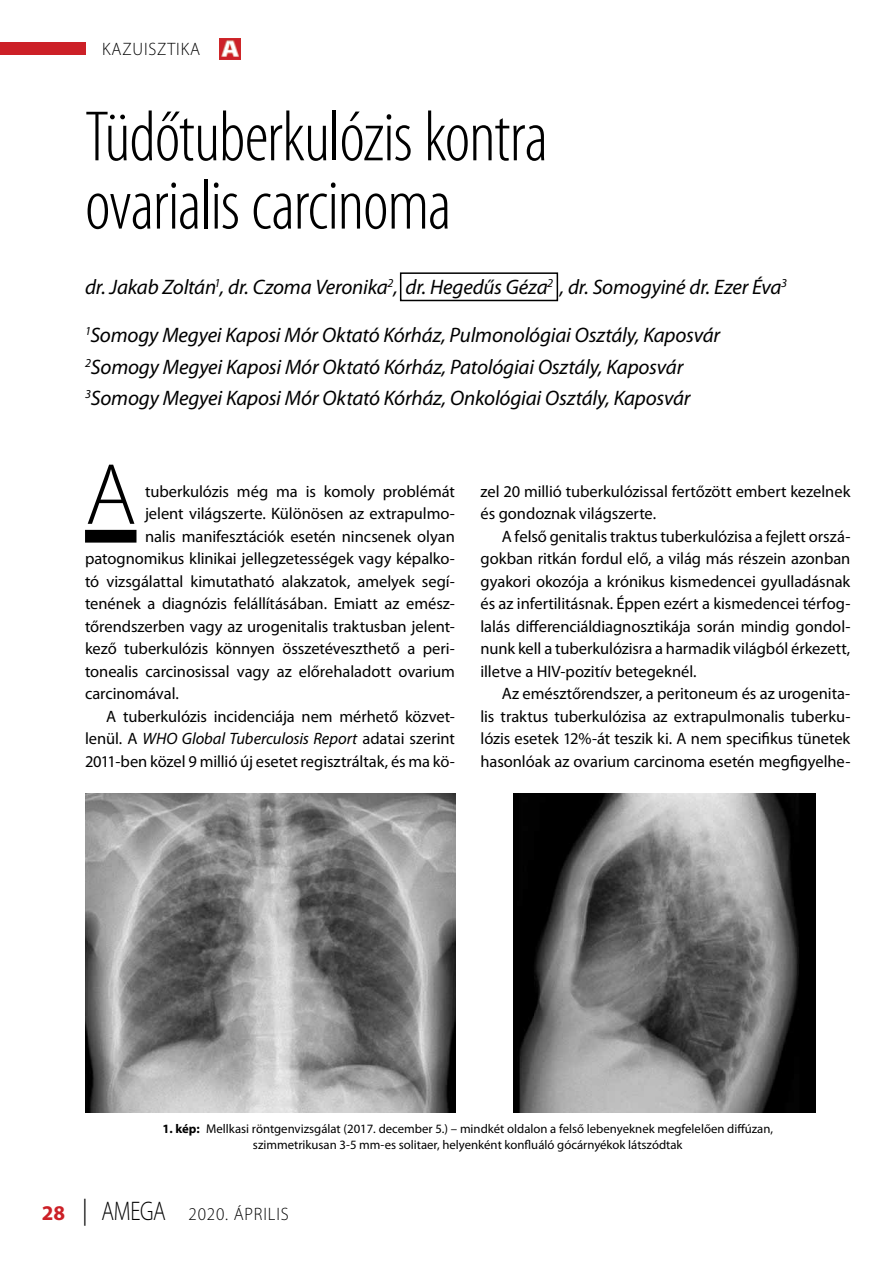
<style>
.page{position:relative;width:893px;height:1263px;background:#fff}
.page>*{position:absolute;margin:0;border:0;box-sizing:border-box;transform-origin:0 0}
.t1{font:300 87.75px "Myriad Pro";color:#000}
.t2{font:300 condensed 72px/68.2px "Myriad Pro";letter-spacing:-.02em;color:#000}
.t3{font:italic 21px/31.5px "Myriad Pro";letter-spacing:-.01em;color:#000}
.t4{font:300 18px "Myriad Pro";letter-spacing:.05em;color:#000;scale:.95 1}
.t5{font:16.5px/22.5px "Myriad Pro";letter-spacing:-.005em;color:#000;text-align:justify}
.t6{font:italic 16.5px "Myriad Pro";letter-spacing:-.005em;color:#000}
.t7{font:12.75px/15.3px "Myriad Pro";color:#000;text-align:center}
.s1{font-style:normal}
.s2{font-weight:700}
.s3{font-stretch:semi-condensed}
.s4{font-weight:700;font-size:21px;color:#cc2027}
.s5{font-size:27px;color:#000101}
.s6{font-size:27px}
</style>
<div class="page">
<div style="left:0;top:43px;width:85px;height:12px;background:#cc2027"></div>
<img style="left:219px;top:38px;width:21px;height:22px">
<img style="left:85px;top:793px;width:370px;height:319px">
<img style="left:514px;top:793px;width:301px;height:319px">
<div style="left:85px;top:530px;width:51px;height:13px;background:#000"></div>
<div style="left:400px;top:272px;width:158px;height:29px;border:2px solid #000"></div>
<p class="t4" style="left:102px;top:39px;width:105px">KAZUISZTIKA</p>
<h2 class="t2" style="left:85px;top:104px;width:465px">Tüdőtuberkulózis kontra ovarialis carcinoma</h2>
<p class="t3" style="left:85px;top:271px;width:703px">dr. Jakab Zoltán<sup>1</sup>, dr. Czoma Veronika<sup>2</sup>, dr. Hegedűs Géza<sup>2</sup> , dr. Somogyiné dr. Ezer Éva<sup>3</sup></p>
<p class="t3" style="left:85px;top:319px;width:637px"><sup>1</sup>Somogy Megyei Kaposi Mór Oktató Kórház, Pulmonológiai Osztály, Kaposvár<br><sup>2</sup>Somogy Megyei Kaposi Mór Oktató Kórház, Patológiai Osztály, Kaposvár<br><sup>3</sup>Somogy Megyei Kaposi Mór Oktató Kórház, Onkológiai Osztály, Kaposvár</p>
<h1 class="t1" style="left:85px;top:446px;width:53px">A</h1>
<p class="t5" style="left:145px;top:480px;width:311px">tuberkulózis még ma is komoly problémát</p>
<p class="t5" style="left:145px;top:502px;width:311px">jelent világszerte. Különösen az extrapulmo-</p>
<p class="t5" style="left:145px;top:525px;width:311px">nalis manifesztációk esetén nincsenek olyan</p>
<p class="t5" style="left:85px;top:547px;width:371px">patognomikus klinikai jellegzetességek vagy képalko-</p>
<p class="t5" style="left:85px;top:570px;width:371px">tó vizsgálattal kimutatható alakzatok, amelyek segí-</p>
<p class="t5" style="left:85px;top:592px;width:371px">tenének a diagnózis felállításában. Emiatt az emész-</p>
<p class="t5" style="left:85px;top:615px;width:371px">tőrendszerben vagy az urogenitalis traktusban jelent-</p>
<p class="t5" style="left:85px;top:637px;width:371px">kező tuberkulózis könnyen összetéveszthető a peri-</p>
<p class="t5" style="left:85px;top:660px;width:371px">tonealis carcinosissal vagy az előrehaladott ovarium</p>
<p class="t5" style="left:85px;top:682px;width:95px">carcinomával.</p>
<p class="t5" style="left:106px;top:705px;width:350px">A tuberkulózis incidenciája nem mérhető közvet-</p>
<p class="t6" style="left:85px;top:728px;width:371px"><span class="s1">lenül. A</span> WHO Global Tuberculosis Report <span class="s1">adatai szerint</span></p>
<p class="t5" style="left:85px;top:750px;width:371px">2011-ben közel 9 millió új esetet regisztráltak, és ma kö-</p>
<p class="t5" style="left:480px;top:480px;width:371px">zel 20 millió tuberkulózissal fertőzött embert kezelnek és gondoznak világszerte.</p>
<p class="t5" style="left:480px;top:525px;width:371px;text-indent:21px">A felső genitalis traktus tuberkulózisa a fejlett orszá&shy;gokban ritkán fordul elő, a világ más részein azonban gyakori okozója a krónikus kismedencei gyulladásnak és az infertilitásnak. Éppen ezért a kismedencei térfog&shy;lalás differenciáldiagnosztikája során mindig gondol&shy;nunk kell a tuberkulózisra a harmadik világból érkezett, illetve a HIV-pozitív betegeknél.</p>
<p class="t5" style="left:480px;top:682px;width:371px;text-indent:21px">Az emésztőrendszer, a peritoneum és az urogenita&shy;lis traktus tuberkulózisa az extrapulmonalis tuberku&shy;lózis esetek 12%-át teszik ki. A nem specifikus tünetek hasonlóak az ovarium carcinoma esetén megfigyelhe-</p>
<p class="t7" style="left:162px;top:1121px;width:612px"><span class="s2">1. kép:</span> Mellkasi röntgenvizsgálat (2017. december 5.) <span class="s3">–</span> mindkét oldalon a felső lebenyeknek megfelelően diffúzan, szimmetrikusan 3-5 mm-es solitaer, helyenként konfluáló gócárnyékok látszódtak</p>
<p class="t4" style="left:42px;top:1204px;width:262px"><span class="s4">28</span> <span class="s5">|</span> <span class="s6">AMEGA</span> 2020. ÁPRILIS</p>
</div>
